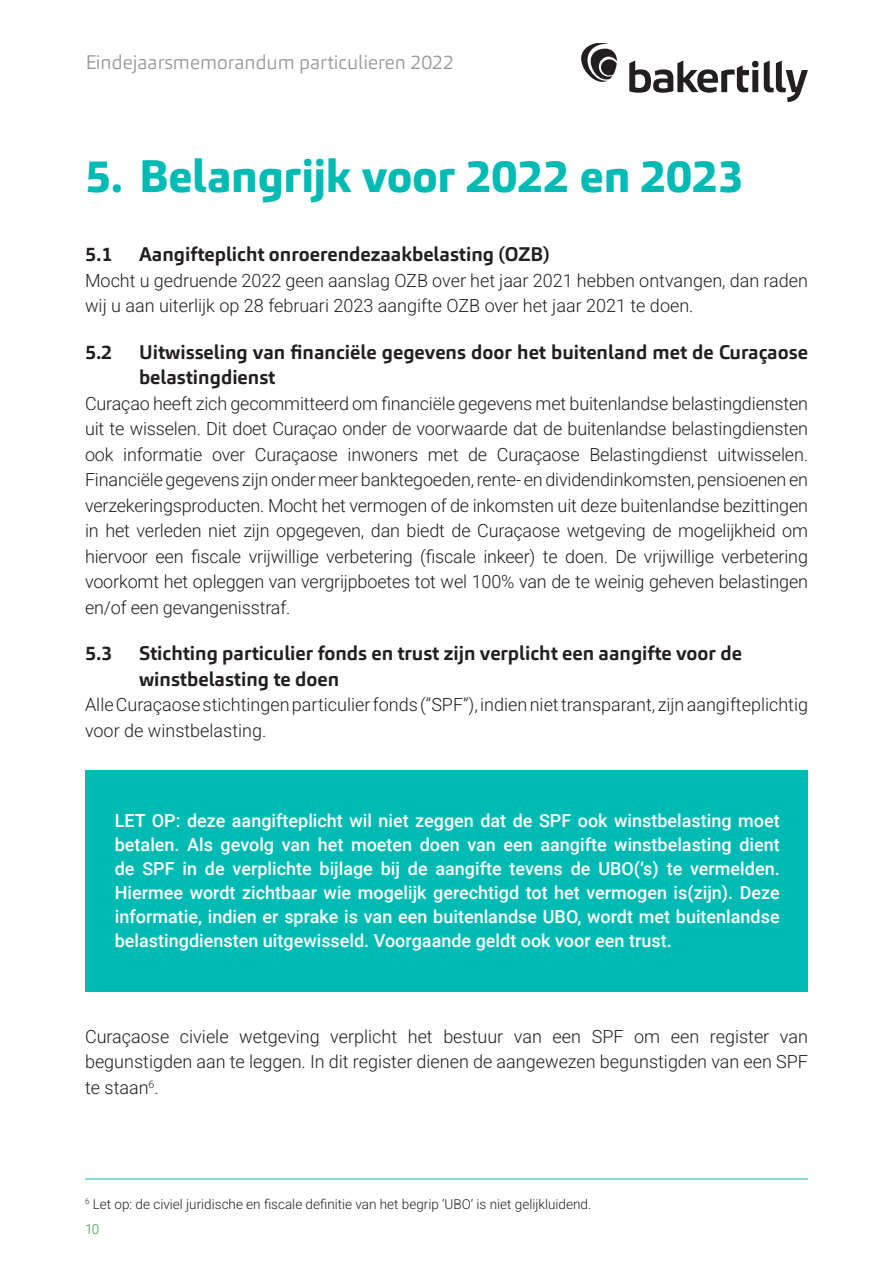
<style>
.page{position:relative;width:893px;height:1263px;background:#fff}
.page>*{position:absolute;margin:0;border:0;box-sizing:border-box;transform-origin:0 0}
.t1{font:800 45px "Carnac";letter-spacing:-.01em;color:#00bbb4}
.t2{font:700 19.5px/25.5px "Carnac";color:#231f20}
.t3{font:300 19.5px "Carnac";color:#97989a}
.t4{font:18px/25.5px "Roboto";color:#231f20}
.t5{font:500 18px/24px "Roboto";color:#fff;text-align:justify}
.t6{font:13.5px "Roboto";color:#231f20}
.t7{font:13.5px "Roboto";color:#2c9942}
</style>
<div class="page">
<svg style="left:629px;top:61px;width:179px;height:41px"></svg>
<svg style="left:581px;top:43px;width:36px;height:39px"></svg>
<hr style="left:85px;top:1179px;width:723px;height:1px;background:#00bbb4">
<div style="left:85px;top:770px;width:723px;height:221px;background:#00bbb4"></div>
<p class="t3" style="left:85px;top:49px;width:370px">Eindejaarsmemorandum particulieren 2022</p>
<h1 class="t1" style="left:85px;top:147px;width:660px">5. Belangrijk voor 2022 en 2023</h1>
<p class="t2" style="left:85px;top:242px;width:29px">5.1</p>
<p class="t2" style="left:139px;top:242px;width:412px">Aangifteplicht onroerendezaakbelasting (OZB)</p>
<p class="t4" style="left:85px;top:267px;width:724px">Mocht u gedruende 2022 geen aanslag OZB over het jaar 2021 hebben ontvangen, dan raden wij u aan uiterlijk op 28 februari 2023 aangifte OZB over het jaar 2021 te doen.</p>
<p class="t2" style="left:85px;top:339px;width:29px">5.2</p>
<p class="t2" style="left:139px;top:339px;width:670px">Uitwisseling van financiële gegevens door het buitenland met de Curaçaose belastingdienst</p>
<p class="t4" style="left:85px;top:390px;width:725px;text-align:justify">Curaçao heeft zich gecommitteerd om financiële gegevens met buitenlandse belastingdiensten uit te wisselen. Dit doet Curaçao onder de voorwaarde dat de buitenlandse belastingdiensten ook informatie over Curaçaose inwoners met de Curaçaose Belastingdienst uitwisselen.<br>Financiële gegevens zijn onder meer banktegoeden, rente- en dividendinkomsten, pensioenen en verzekeringsproducten. Mocht het vermogen of de inkomsten uit deze buitenlandse bezittingen in het verleden niet zijn opgegeven, dan biedt de Curaçaose wetgeving de mogelijkheid om hiervoor een fiscale vrijwillige verbetering (fiscale inkeer) te doen. De vrijwillige verbetering voorkomt het opleggen van vergrijpboetes tot wel 100% van de te weinig geheven belastingen en/of een gevangenisstraf.</p>
<p class="t2" style="left:85px;top:641px;width:29px">5.3</p>
<p class="t2" style="left:139px;top:641px;width:605px">Stichting particulier fonds en trust zijn verplicht een aangifte voor de winstbelasting te doen</p>
<p class="t4" style="left:85px;top:691px;width:725px">Alle Curaçaose stichtingen particulier fonds (“SPF”), indien niet transparant, zijn aangifteplichtig voor de winstbelasting.</p>
<p class="t5" style="left:115px;top:808px;width:666px">LET OP: deze aangifteplicht wil niet zeggen dat de SPF ook winstbelasting moet betalen. Als gevolg van het moeten doen van een aangifte winstbelasting dient de SPF in de verplichte bijlage bij de aangifte tevens de UBO(‘s) te vermelden.<br>Hiermee wordt zichtbaar wie mogelijk gerechtigd tot het vermogen is(zijn). Deze informatie, indien er sprake is van een buitenlandse UBO, wordt met buitenlandse belastingdiensten uitgewisseld. Voorgaande geldt ook voor een trust.</p>
<p class="t4" style="left:85px;top:1023px;width:725px;text-align:justify">Curaçaose civiele wetgeving verplicht het bestuur van een SPF om een register van begunstigden aan te leggen. In dit register dienen de aangewezen begunstigden van een SPF te staan<sup>6</sup>.</p>
<p class="t6" style="left:85px;top:1194px;width:508px"><sup>6</sup> Let op: de civiel juridische en fiscale definitie van het begrip ‘UBO’ is niet gelijkluidend.</p>
<p class="t7" style="left:85px;top:1220px;width:16px">10</p>
</div>
